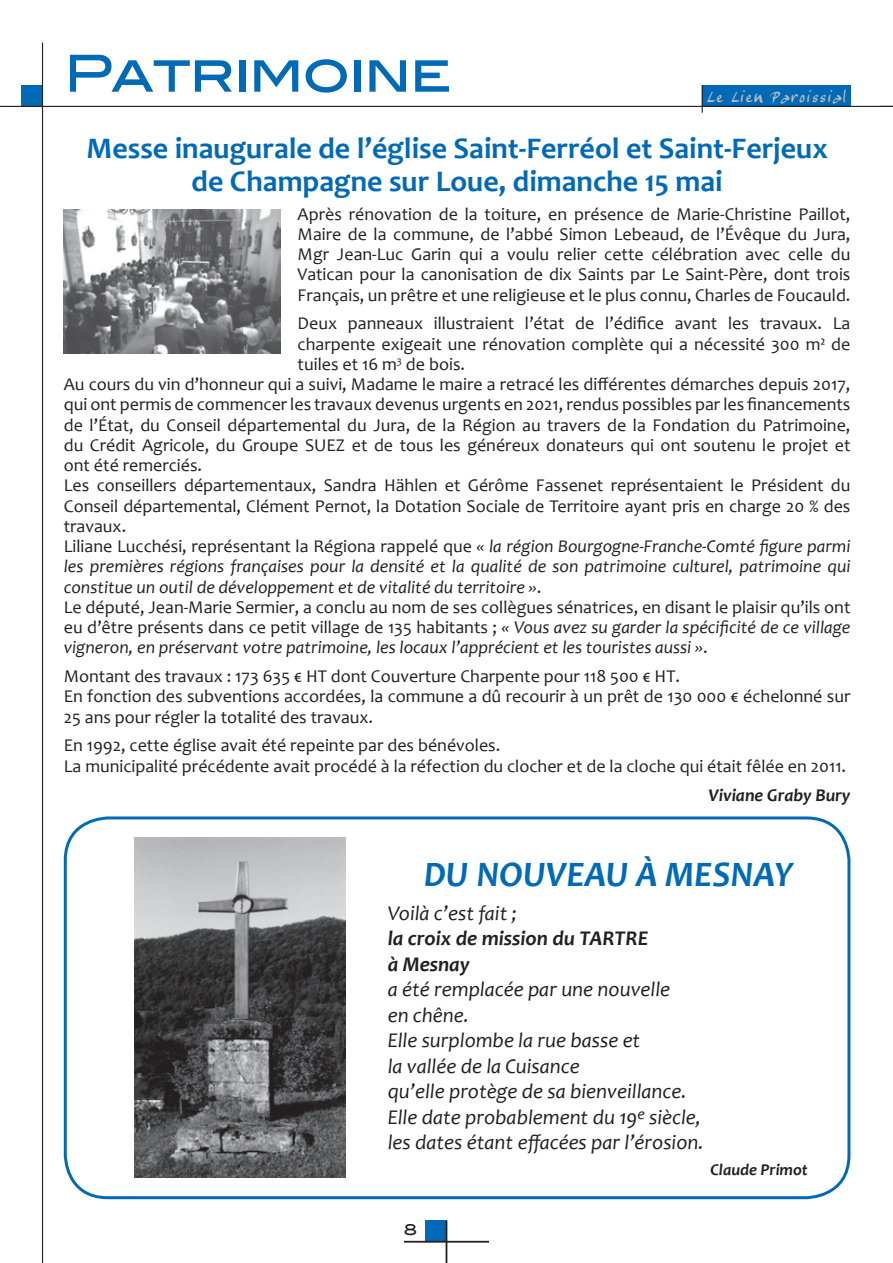
<style>
.page{position:relative;width:893px;height:1263px;background:#fff}
.page>*{position:absolute;margin:0;border:0;box-sizing:border-box;transform-origin:0 0}
.t1{font:51px "Blair Md ITCTT Medium";letter-spacing:-.03em;color:#016ab6}
.t2{font:italic 700 36px "Candara";color:#016ab6}
.t3{font:700 30px/33px "Candara";color:#016ab6;text-align:center}
.t4{font:italic 21px/25.5px "Candara";color:#231f20}
.t5{font:italic 700 21px/25.5px "Candara";color:#231f20}
.t6{font:19.5px "Manu Script";color:#bcbdc0}
.t7{font:18px/20.2px "Candara";color:#231f20}
.t8{font:italic 18px "Candara";color:#231f20}
.t9{font:italic 700 18px "Candara";color:#231f20}
.t10{font:italic 700 16.5px "Candara";color:#231f20}
.t11{font:15px "Blair Md ITCTT Medium";color:#231f20}
.s1{font-style:italic}
.s2{font-style:normal}
</style>
<div class="page">
<div style="left:64px;top:816px;width:786px;height:383px;border:3px solid #016ab6;border-radius:43px"></div>
<div style="left:21px;top:85px;width:22px;height:21px;background:#016ab6"></div>
<hr style="left:42px;top:43px;width:1px;height:1220px;background:#231f20">
<div style="left:425px;top:1220px;width:21px;height:22px;background:#016ab6"></div>
<hr style="left:446px;top:1220px;width:1px;height:43px;background:#231f20">
<hr style="left:404px;top:1241px;width:85px;height:1px;background:#231f20">
<div style="left:702px;top:85px;width:149px;height:21px;background:#016ab6"></div>
<svg style="left:702px;top:85px;width:1px;height:28px"></svg>
<img style="left:135px;top:838px;width:210px;height:340px">
<img style="left:64px;top:209px;width:216px;height:145px">
<hr style="left:0;top:106px;width:893px;height:1px;background:#231f20">
<h1 class="t1" style="left:64px;top:32px;width:389px">Patrimoine</h1>
<p class="t6" style="left:706px;top:86px;width:142px">Le Lien Paroissial</p>
<h3 class="t3" style="left:86px;top:132px;width:743px">Messe inaugurale de l’église Saint-Ferréol et Saint-Ferjeux de Champagne sur Loue, dimanche 15 mai</h3>
<p class="t7" style="left:298px;top:204px;width:554px;text-align:justify">Après rénovation de la toiture, en présence de Marie-Christine Paillot, Maire de la commune, de l’abbé Simon Lebeaud, de l’Évêque du Jura, Mgr Jean-Luc Garin qui a voulu relier cette célébration avec celle du Vatican pour la canonisation de dix Saints par Le Saint-Père, dont trois Français, un prêtre et une religieuse et le plus connu, Charles de Foucauld.</p>
<p class="t7" style="left:298px;top:313px;width:554px">Deux panneaux illustraient l’état de l’édifice avant les travaux. La</p>
<p class="t7" style="left:298px;top:334px;width:554px">charpente exigeait une rénovation complète qui a nécessité 300 m² de</p>
<p class="t7" style="left:298px;top:354px;width:169px">tuiles et 16 m<sup>3</sup> de bois.</p>
<p class="t7" style="left:64px;top:374px;width:788px">Au cours du vin d’honneur qui a suivi, Madame le maire a retracé les différentes démarches depuis 2017,</p>
<p class="t7" style="left:64px;top:394px;width:788px">qui ont permis de commencer les travaux devenus urgents en 2021, rendus possibles par les financements</p>
<p class="t7" style="left:64px;top:415px;width:788px">de l’État, du Conseil départemental du Jura, de la Région au travers de la Fondation du Patrimoine,</p>
<p class="t7" style="left:64px;top:435px;width:788px">du Crédit Agricole, du Groupe SUEZ et de tous les généreux donateurs qui ont soutenu le projet et</p>
<p class="t7" style="left:64px;top:455px;width:140px">ont été remerciés.</p>
<p class="t7" style="left:64px;top:475px;width:788px">Les conseillers départementaux, Sandra Hählen et Gérôme Fassenet représentaient le Président du</p>
<p class="t7" style="left:64px;top:496px;width:788px">Conseil départemental, Clément Pernot, la Dotation Sociale de Territoire ayant pris en charge 20 % des</p>
<p class="t7" style="left:64px;top:516px;width:64px">travaux.</p>
<p class="t7" style="left:64px;top:536px;width:788px">Liliane Lucchési, représentant la Régiona rappelé que <span class="s1">« la région Bourgogne-Franche-Comté figure parmi</span></p>
<p class="t8" style="left:64px;top:556px;width:788px">les premières régions françaises pour la densité et la qualité de son patrimoine culturel, patrimoine qui</p>
<p class="t8" style="left:64px;top:576px;width:479px">constitue un outil de développement et de vitalité du territoire »<span class="s2">.</span></p>
<p class="t7" style="left:64px;top:597px;width:788px">Le député, Jean-Marie Sermier, a conclu au nom de ses collègues sénatrices, en disant le plaisir qu’ils ont</p>
<p class="t7" style="left:64px;top:617px;width:788px">eu d’être présents dans ce petit village de 135 habitants ; <span class="s1">« Vous avez su garder la spécificité de ce village</span></p>
<p class="t8" style="left:64px;top:637px;width:645px">vigneron, en préservant votre patrimoine, les locaux l’apprécient et les touristes aussi »<span class="s2">.</span></p>
<p class="t7" style="left:64px;top:666px;width:788px">Montant des travaux : 173 635 € HT dont Couverture Charpente pour 118 500 € HT.<br>En fonction des subventions accordées, la commune a dû recourir à un prêt de 130 000 € échelonné sur<br>25 ans pour régler la totalité des travaux.</p>
<p class="t7" style="left:64px;top:735px;width:784px">En 1992, cette église avait été repeinte par des bénévoles.<br>La municipalité précédente avait procédé à la réfection du clocher et de la cloche qui était fêlée en 2011.</p>
<p class="t9" style="left:708px;top:784px;width:143px">Viviane Graby Bury</p>
<h2 class="t2" style="left:424px;top:852px;width:371px">DU NOUVEAU À MESNAY</h2>
<p class="t4" style="left:388px;top:900px;width:131px">Voilà c’est fait ;</p>
<p class="t5" style="left:388px;top:926px;width:262px">la croix de mission du TARTRE à Mesnay</p>
<p class="t4" style="left:388px;top:977px;width:318px">a été remplacée par une nouvelle<br>en chêne.<br>Elle surplombe la rue basse et<br>la vallée de la Cuisance<br>qu’elle protège de sa bienveillance.<br>Elle date probablement du 19<sup>e</sup> siècle, les dates étant effacées par l’érosion.</p>
<p class="t10" style="left:710px;top:1159px;width:99px">Claude Primot</p>
<p class="t11" style="left:404px;top:1217px;width:15px">8</p>
</div>
